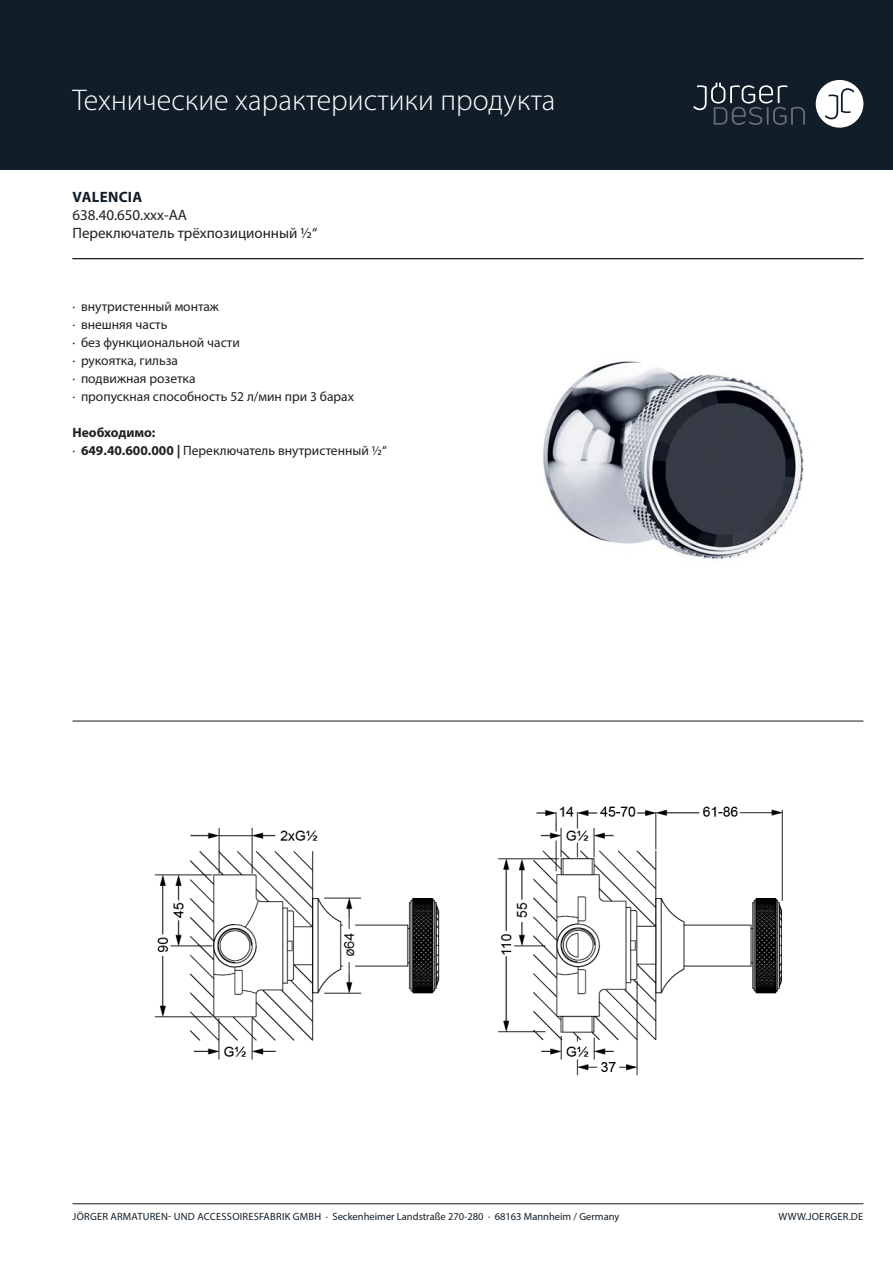
<style>
.page{position:relative;width:893px;height:1263px;background:#fff}
.page>*{position:absolute;margin:0;border:0;box-sizing:border-box;transform-origin:0 0}
.t1{font:300 30px "Myriad Pro";color:#fff}
.t2{font:15px "Myriad Pro";color:#231f20}
.t3{font:700 15px "Myriad Pro";letter-spacing:.02em;color:#111e29}
.t4{font:13.5px/18px "Myriad Pro";color:#231f20}
.t5{font:10.5px "Myriad Pro";letter-spacing:.005em;color:#111e29}
.s1{font-weight:700}
</style>
<div class="page">
<div style="left:0;top:0;width:893px;height:169px;background:#111e29"></div>
<div style="left:816px;top:80px;width:47px;height:48px;background:#fff;border-radius:50%"></div>
<svg style="left:825px;top:88px;width:29px;height:31px"></svg>
<svg style="left:693px;top:83px;width:112px;height:42px"></svg>
<hr style="left:72px;top:1203px;width:791px;height:1px;background:#111e29">
<hr style="left:72px;top:258px;width:791px;height:1px;background:#111e29">
<hr style="left:72px;top:721px;width:791px;height:1px;background:#111e29">
<img style="left:543px;top:361px;width:261px;height:198px">
<img style="left:154px;top:806px;width:629px;height:270px">
<h1 class="t1" style="left:72px;top:89px;width:484px">Технические характеристики продукта</h1>
<p class="t3" style="left:73px;top:191px;width:71px">VALENCIA</p>
<p class="t2" style="left:72px;top:210px;width:116px">638.40.650.xxx-AA</p>
<p class="t2" style="left:72px;top:227px;width:246px">Переключатель трёхпозиционный ½“</p>
<p class="t4" style="left:72px;top:299px;width:283px">· внутристенный монтаж<br>· внешняя часть<br>· без функциональной части<br>· рукоятка, гильза<br>· подвижная розетка<br>· пропускная способность 52 л/мин при 3 барах</p>
<p class="t4" style="left:72px;top:425px;width:316px"><span class="s1">Необходимо:<br></span>· <span class="s1">649.40.600.000 |</span> Переключатель внутристенный ½“</p>
<p class="t5" style="left:73px;top:1213px;width:548px">JÖRGER ARMATUREN- UND ACCESSOIRESFABRIK GMBH · Seckenheimer Landstraße 270-280 · 68163 Mannheim / Germany</p>
<p class="t5" style="left:778px;top:1213px;width:86px">WWW.JOERGER.DE</p>
</div>
